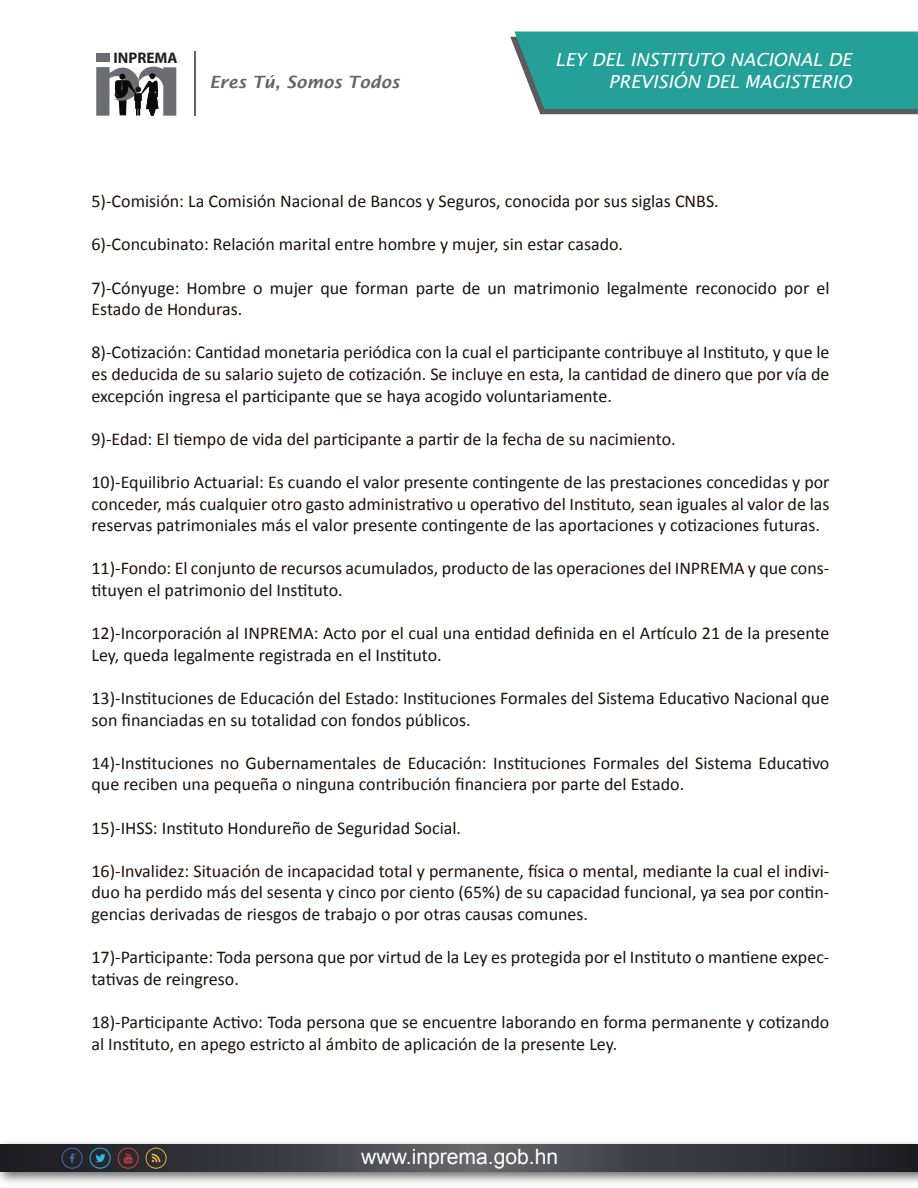
<style>
.page{position:relative;width:918px;height:1188px;background:#fff}
.page>*{position:absolute;margin:0;border:0;box-sizing:border-box;transform-origin:0 0}
.t1{font:21.15px "Arial";color:#fff}
.t2{font:18px/21.6px "Calibri";color:#1d110c}
.t3{font:italic 18px/21.6px "Lucida Sans";color:#fff;text-align:right}
.t4{font:italic 600 16.95px "Lucida Sans";color:#646464}
.t5{font:700 15.3px "Myriad Pro";color:#231f20}
</style>
<div class="page">
<svg style="left:510px;top:31px;width:408px;height:83px;background:#33a099"></svg>
<div style="left:96px;top:53px;width:14px;height:9px;background:#6c6d70"></div>
<svg style="left:96px;top:66px;width:80px;height:50px"></svg>
<hr style="left:195px;top:51px;width:1px;height:65px;background:#646464">
<img style="left:0;top:1142px;width:918px;height:41px">
<svg style="left:1px;top:1145px;width:917px;height:26px;background:#3d3d44"></svg>
<svg style="left:61px;top:1148px;width:106px;height:21px;background:#3a383c"></svg>
<p class="t5" style="left:113px;top:48px;width:66px">INPREMA</p>
<p class="t4" style="left:209px;top:72px;width:192px">Eres Tú, Somos Todos</p>
<p class="t3" style="left:555px;top:49px;width:298px">LEY DEL INSTITUTO NACIONAL DE<br>PREVISIÓN DEL MAGISTERIO</p>
<p class="t2" style="left:92px;top:190px;width:629px">5)-Comisión: La Comisión Nacional de Bancos y Seguros, conocida por sus siglas CNBS.</p>
<p class="t2" style="left:92px;top:234px;width:533px">6)-Concubinato: Relación marital entre hombre y mujer, sin estar casado.</p>
<p class="t2" style="left:92px;top:277px;width:739px">7)-Cónyuge: Hombre o mujer que forman parte de un matrimonio legalmente reconocido por el<br>Estado de Honduras.</p>
<p class="t2" style="left:92px;top:342px;width:739px;text-align:justify">8)-Cotización: Cantidad monetaria periódica con la cual el participante contribuye al Instituto, y que le es deducida de su salario sujeto de cotización. Se incluye en esta, la cantidad de dinero que por vía de excepción ingresa el participante que se haya acogido voluntariamente.</p>
<p class="t2" style="left:92px;top:428px;width:586px">9)-Edad: El tiempo de vida del participante a partir de la fecha de su nacimiento.</p>
<p class="t2" style="left:92px;top:471px;width:740px;text-align:justify">10)-Equilibrio Actuarial: Es cuando el valor presente contingente de las prestaciones concedidas y por conceder, más cualquier otro gasto administrativo u operativo del Instituto, sean iguales al valor de las reservas patrimoniales más el valor presente contingente de las aportaciones y cotizaciones futuras.</p>
<p class="t2" style="left:92px;top:558px;width:739px">11)-Fondo: El conjunto de recursos acumulados, producto de las operaciones del INPREMA y que cons&shy;tituyen el patrimonio del Instituto.</p>
<p class="t2" style="left:92px;top:622px;width:739px">12)-Incorporación al INPREMA: Acto por el cual una entidad definida en el Artículo 21 de la presente<br>Ley, queda legalmente registrada en el Instituto.</p>
<p class="t2" style="left:92px;top:687px;width:739px">13)-Instituciones de Educación del Estado: Instituciones Formales del Sistema Educativo Nacional que son financiadas en su totalidad con fondos públicos.</p>
<p class="t2" style="left:92px;top:752px;width:739px">14)-Instituciones no Gubernamentales de Educación: Instituciones Formales del Sistema Educativo que reciben una pequeña o ninguna contribución financiera por parte del Estado.</p>
<p class="t2" style="left:92px;top:817px;width:371px">15)-IHSS: Instituto Hondureño de Seguridad Social.</p>
<p class="t2" style="left:92px;top:860px;width:739px;text-align:justify">16)-Invalidez: Situación de incapacidad total y permanente, física o mental, mediante la cual el indivi&shy;duo ha perdido más del sesenta y cinco por ciento (65%) de su capacidad funcional, ya sea por contin&shy;gencias derivadas de riesgos de trabajo o por otras causas comunes.</p>
<p class="t2" style="left:92px;top:946px;width:739px">17)-Participante: Toda persona que por virtud de la Ley es protegida por el Instituto o mantiene expec&shy;tativas de reingreso.</p>
<p class="t2" style="left:92px;top:1011px;width:739px">18)-Participante Activo: Toda persona que se encuentre laborando en forma permanente y cotizando al Instituto, en apego estricto al ámbito de aplicación de la presente Ley.</p>
<p class="t1" style="left:361px;top:1143px;width:199px">www.inprema.gob.hn</p>
</div>
